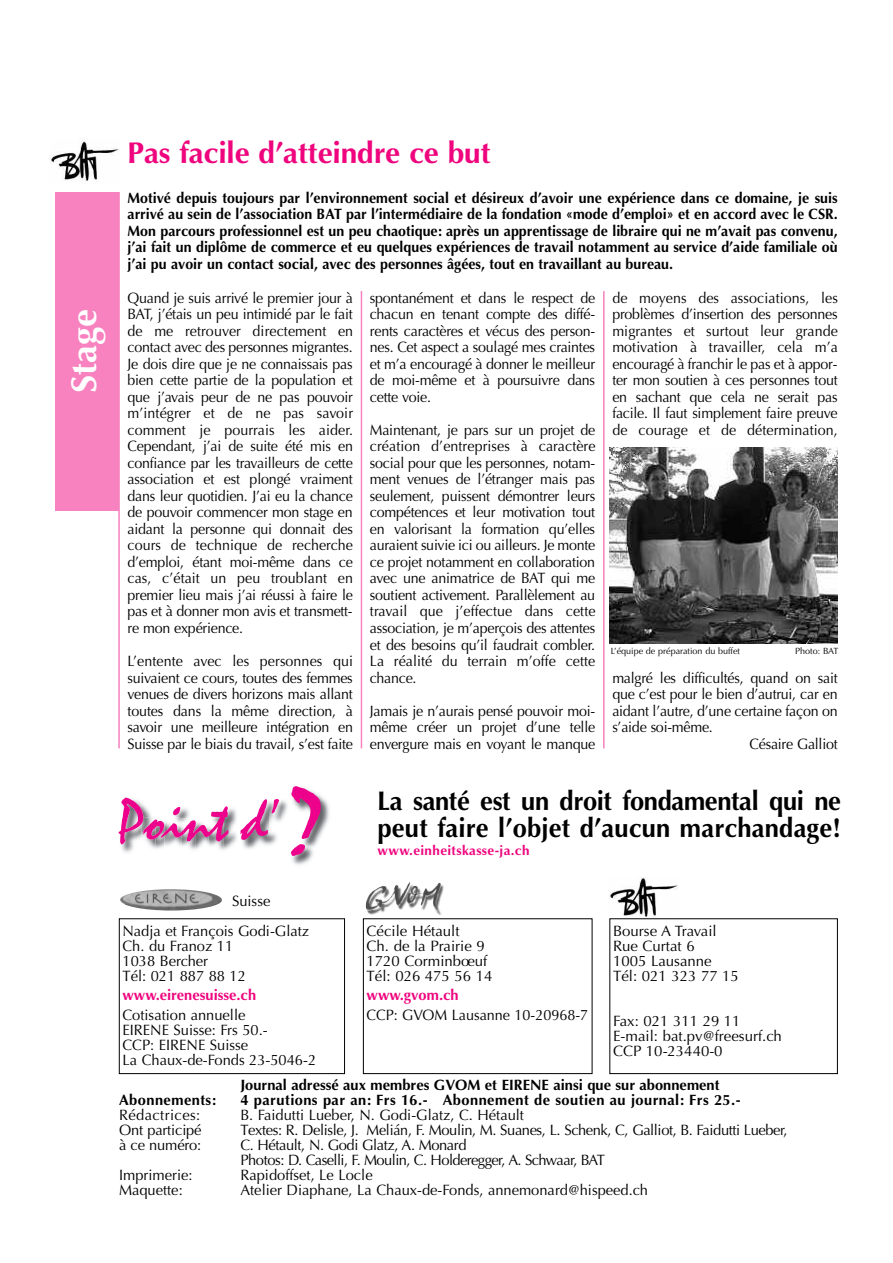
<style>
.page{position:relative;width:893px;height:1263px;background:#fff}
.page>*{position:absolute;margin:0;border:0;box-sizing:border-box;transform-origin:0 0}
.t1{font:700 36px "Optima";color:#fff}
.t2{font:700 30px "Optima";letter-spacing:-.005em;color:#ef047e}
.t3{font:700 27px/27px "Optima";letter-spacing:-.005em;color:#000;scale:.95 1}
.t4{font:15px/16.5px "Optima";letter-spacing:-.01em;color:#000;text-align:justify;scale:.95 1}
.t5{font:15px/15px "Optima";letter-spacing:-.01em;color:#000}
.t6{font:700 15px/16.5px "Optima";color:#000;text-align:justify;scale:.95 1}
.t7{font:15px/15px "Optima";letter-spacing:-.04em;color:#000}
.t8{font:15px "Optima";letter-spacing:-.03em;color:#000}
.t9{font:700 15px "Optima";letter-spacing:.03em;color:#000}
.t10{font:700 15px "Optima";color:#000}
.t11{font:700 15px "Optima";color:#ef047e}
.t12{font:15px "Optima";letter-spacing:-.01em;color:#000;scale:.96 1}
.t13{font:15px "Optima";letter-spacing:.03em;color:#000}
.t14{font:700 13.5px "Optima";letter-spacing:.03em;color:#ef047e}
.t15{font:9px "Optima";color:#000}
</style>
<div class="page">
<div style="left:55px;top:192px;width:64px;height:319px;background:#f782bf"></div>
<img style="left:118px;top:832px;width:16px;height:21px">
<img style="left:149px;top:844px;width:53px;height:5px">
<img style="left:164px;top:844px;width:32px;height:6px">
<img style="left:208px;top:808px;width:29px;height:42px">
<svg style="left:119px;top:797px;width:109px;height:47px"></svg>
<img style="left:242px;top:840px;width:34px;height:9px">
<img style="left:292px;top:796px;width:37px;height:69px">
<svg style="left:291px;top:786px;width:30px;height:70px"></svg>
<img style="left:280px;top:800px;width:8px;height:21px">
<img style="left:279px;top:800px;width:1px;height:22px">
<svg style="left:240px;top:799px;width:39px;height:41px"></svg>
<hr style="left:118px;top:192px;width:2px;height:556px;background:#f782bf">
<img style="left:51px;top:140px;width:68px;height:41px">
<div style="left:119px;top:918px;width:226px;height:156px;border:1px solid #000"></div>
<div style="left:363px;top:918px;width:229px;height:156px;border:1px solid #000"></div>
<img style="left:120px;top:889px;width:102px;height:21px">
<img style="left:365px;top:882px;width:79px;height:33px">
<img style="left:609px;top:877px;width:69px;height:43px">
<div style="left:610px;top:918px;width:228px;height:156px;border:1px solid #000"></div>
<hr style="left:361px;top:291px;width:1px;height:457px;background:#f782bf">
<img style="left:609px;top:447px;width:229px;height:196px">
<hr style="left:603px;top:291px;width:2px;height:457px;background:#f782bf">
<h1 class="t1" style="left:63px;top:393px;width:85px;rotate:-90deg">Stage</h1>
<h2 class="t2" style="left:128px;top:135px;width:365px">Pas facile d’atteindre ce but</h2>
<p class="t6" style="left:128px;top:189px;width:749px">Motivé depuis toujours par l’environnement social et désireux d’avoir une expérience dans ce domaine, je suis arrivé au sein de l’association BAT par l’intermédiaire de la fondation «mode d’emploi» et en accord avec le CSR.<br>Mon parcours professionnel est un peu chaotique: après un apprentissage de libraire qui ne m’avait pas convenu, j’ai fait un diplôme de commerce et eu quelques expériences de travail notamment au service d’aide familiale où j’ai pu avoir un contact social, avec des personnes âgées, tout en travaillant au bureau.</p>
<p class="t4" style="left:128px;top:290px;width:239px">Quand je suis arrivé le premier jour à BAT, j’étais un peu intimidé par le fait de me retrouver directement en contact avec des personnes migrantes.<br>Je dois dire que je ne connaissais pas bien cette partie de la population et que j’avais peur de ne pas pouvoir m’intégrer et de ne pas savoir comment je pourrais les aider.<br>Cependant, j’ai de suite été mis en confiance par les travailleurs de cette association et est plongé vraiment dans leur quotidien. J’ai eu la chance de pouvoir commencer mon stage en aidant la personne qui donnait des cours de technique de recherche d’emploi, étant moi-même dans ce cas, c’était un peu troublant en premier lieu mais j’ai réussi à faire le pas et à donner mon avis et transmett&shy;re mon expérience.</p>
<p class="t4" style="left:128px;top:653px;width:239px">L’entente avec les personnes qui suivaient ce cours, toutes des femmes venues de divers horizons mais allant toutes dans la même direction, à savoir une meilleure intégration en Suisse par le biais du travail, s’est faite</p>
<p class="t4" style="left:370px;top:290px;width:239px">spontanément et dans le respect de chacun en tenant compte des diffé&shy;rents caractères et vécus des person&shy;nes. Cet aspect a soulagé mes craintes et m’a encouragé à donner le meilleur de moi-même et à poursuivre dans cette voie.</p>
<p class="t4" style="left:370px;top:422px;width:239px">Maintenant, je pars sur un projet de création d’entreprises à caractère social pour que les personnes, notam&shy;ment venues de l’étranger mais pas seulement, puissent démontrer leurs compétences et leur motivation tout en valorisant la formation qu’elles auraient suivie ici ou ailleurs. Je monte ce projet notamment en collaboration avec une animatrice de BAT qui me soutient activement. Parallèlement au travail que j’effectue dans cette association, je m’aperçois des attentes et des besoins qu’il faudrait combler.<br>La réalité du terrain m’offe cette chance.</p>
<p class="t4" style="left:370px;top:702px;width:239px">Jamais je n’aurais pensé pouvoir moi&shy;même créer un projet d’une telle envergure mais en voyant le manque</p>
<p class="t4" style="left:612px;top:290px;width:239px">de moyens des associations, les problèmes d’insertion des personnes migrantes et surtout leur grande motivation à travailler, cela m’a encouragé à franchir le pas et à appor&shy;ter mon soutien à ces personnes tout en sachant que cela ne serait pas facile. Il faut simplement faire preuve de courage et de détermination,</p>
<p class="t15" style="left:611px;top:646px;width:131px">L’équipe de préparation du buffet</p>
<p class="t15" style="left:795px;top:646px;width:45px">Photo: BAT</p>
<p class="t4" style="left:612px;top:669px;width:239px">malgré les difficultés, quand on sait</p>
<p class="t4" style="left:612px;top:686px;width:239px">que c’est pour le bien d’autrui, car en</p>
<p class="t4" style="left:612px;top:702px;width:239px">aidant l’autre, d’une certaine façon on</p>
<p class="t4" style="left:612px;top:719px;width:107px">s’aide soi-même.</p>
<p class="t4" style="left:749px;top:735px;width:94px">Césaire Galliot</p>
<h3 class="t3" style="left:378px;top:787px;width:489px">La santé est un droit fondamental qui ne peut faire l’objet d’aucun marchandage!</h3>
<p class="t14" style="left:378px;top:842px;width:154px">www.einheitskasse-ja.ch</p>
<p class="t5" style="left:232px;top:893px;width:40px">Suisse</p>
<p class="t5" style="left:123px;top:923px;width:188px">Nadja et François Godi-Glatz<br>Ch. du Franoz 11<br>1038 Bercher<br>Tél: 021 887 88 12</p>
<p class="t11" style="left:123px;top:986px;width:135px">www.eirenesuisse.ch</p>
<p class="t5" style="left:123px;top:1007px;width:195px">Cotisation annuelle<br>EIRENE Suisse: Frs 50.-<br>CCP: EIRENE Suisse<br>La Chaux-de-Fonds 23-5046-2</p>
<p class="t5" style="left:367px;top:923px;width:127px">Cécile Hétault<br>Ch. de la Prairie 9<br>1720 Corminboeuf<br>Tél: 026 475 56 14</p>
<p class="t11" style="left:367px;top:986px;width:93px">www.gvom.ch</p>
<p class="t12" style="left:367px;top:1006px;width:232px">CCP: GVOM Lausanne 10-20968-7</p>
<p class="t5" style="left:613px;top:923px;width:127px">Bourse A Travail<br>Rue Curtat 6<br>1005 Lausanne<br>Tél: 021 323 77 15</p>
<p class="t5" style="left:613px;top:1013px;width:170px">Fax: 021 311 29 11<br>E-mail: bat.pv@freesurf.ch<br>CCP 10-23440-0</p>
<p class="t10" style="left:240px;top:1076px;width:481px">Journal adressé aux membres GVOM et EIRENE ainsi que sur abonnement</p>
<p class="t9" style="left:119px;top:1091px;width:98px">Abonnements:</p>
<p class="t9" style="left:240px;top:1091px;width:502px">4 parutions par an: Frs 16.- Abonnement de soutien au journal: Frs 25.-</p>
<p class="t13" style="left:119px;top:1107px;width:83px">Rédactrices:</p>
<p class="t5" style="left:240px;top:1108px;width:285px">B. Faidutti Lueber, N. Godi-Glatz, C. Hétault</p>
<p class="t5" style="left:119px;top:1123px;width:84px">Ont participé</p>
<p class="t8" style="left:240px;top:1122px;width:549px">Textes: R. Delisle, J. Melián, F. Moulin, M. Suanes, L. Schenk, C, Galliot, B. Faidutti Lueber,</p>
<p class="t5" style="left:119px;top:1138px;width:84px">à ce numéro:</p>
<p class="t7" style="left:240px;top:1138px;width:366px">C. Hétault, N. Godi Glatz, A. Monard<br>Photos: D. Caselli, F. Moulin, C. Holderegger, A. Schwaar, BAT</p>
<p class="t5" style="left:119px;top:1168px;width:75px">Imprimerie:</p>
<p class="t5" style="left:240px;top:1168px;width:134px">Rapidoffset, Le Locle</p>
<p class="t5" style="left:119px;top:1183px;width:65px">Maquette:</p>
<p class="t5" style="left:240px;top:1183px;width:409px">Atelier Diaphane, La Chaux-de-Fonds, annemonard@hispeed.ch</p>
</div>
